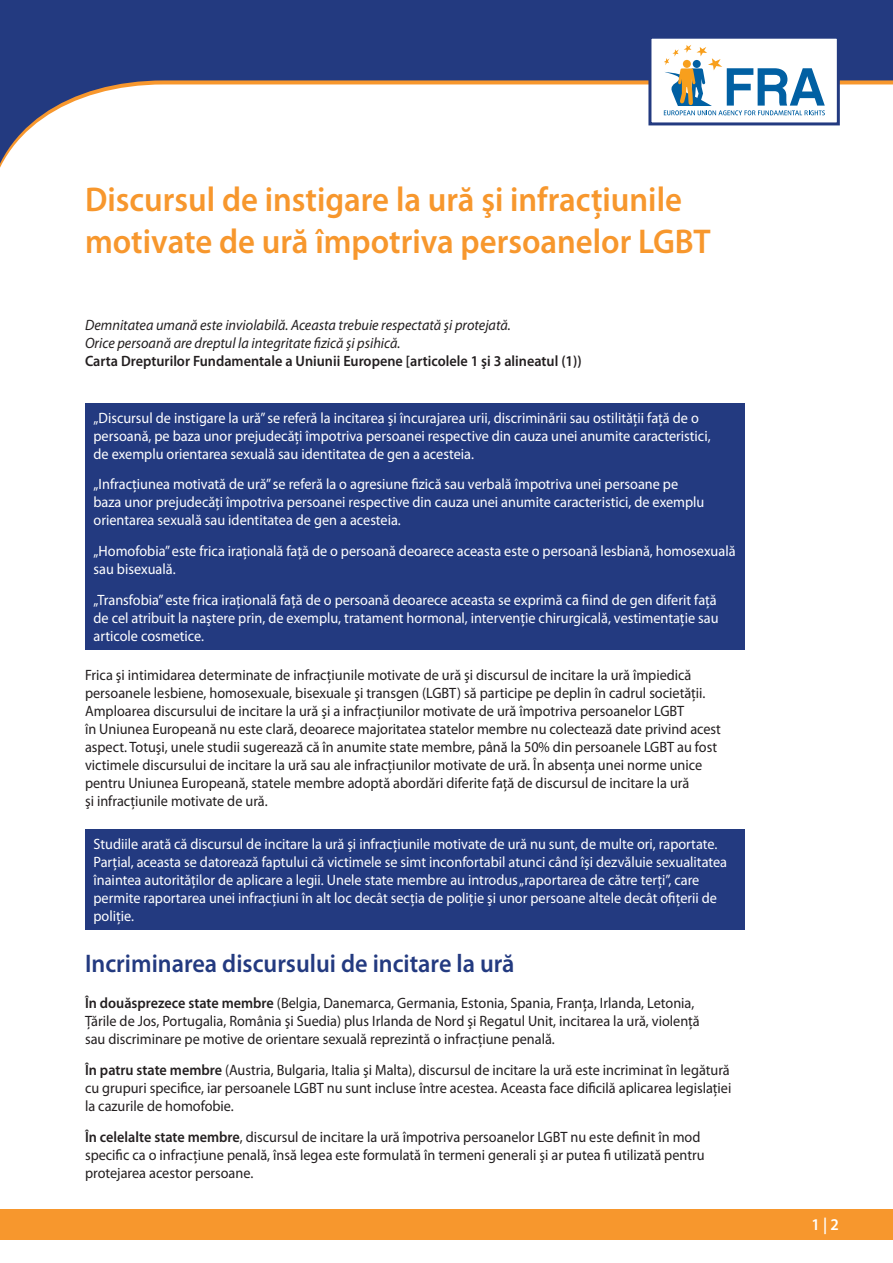
<style>
.page{position:relative;width:893px;height:1263px;background:#fff}
.page>*{position:absolute;margin:0;border:0;box-sizing:border-box;transform-origin:0 0}
.t1{font:600 34.5px/41.4px "Myriad Pro";color:#f7972d;scale:.95 1}
.t2{font:600 25.5px "Myriad Pro";color:#233a80;scale:.95 1}
.t3{font:600 16.5px "Myriad Pro";color:#fff;scale:.95 1}
.t4{font:15px/18px "Myriad Pro";color:#231f20;scale:.95 1}
.t5{font:15px/18px "Myriad Pro";color:#fff;scale:.95 1}
.t6{font:italic 15px/18px "Myriad Pro";color:#231f20;scale:.95 1}
.t7{font:600 15px "Myriad Pro";color:#231f20;scale:.95 1}
.s1{font-weight:600}
</style>
<div class="page">
<svg style="left:0;top:0;width:893px;height:168px;fill:#233a80"></svg>
<div style="left:85px;top:403px;width:659px;height:246px;background:#233a80"></div>
<div style="left:85px;top:829px;width:659px;height:101px;background:#233a80"></div>
<div style="left:0;top:1209px;width:893px;height:30px;background:#f7972d"></div>
<div style="left:648px;top:36px;width:192px;height:89px;background:#fff;border:3px solid #233a80"></div>
<svg style="left:663px;top:45px;width:162px;height:71px"></svg>
<h1 class="t1" style="left:85px;top:180px;width:660px">Discursul de instigare la ură şi infracţiunile motivate de ură împotriva persoanelor LGBT</h1>
<p class="t6" style="left:85px;top:316px;width:450px">Demnitatea umană este inviolabilă. Aceasta trebuie respectată şi protejată.<br>Orice persoană are dreptul la integritate fizică şi psihică.</p>
<p class="t7" style="left:85px;top:353px;width:524px">Carta Drepturilor Fundamentale a Uniunii Europene [articolele 1 şi 3 alineatul (1))</p>
<p class="t5" style="left:94px;top:409px;width:651px">„Discursul de instigare la ură” se referă la incitarea şi încurajarea urii, discriminării sau ostilităţii faţă de o persoană, pe baza unor prejudecăţi împotriva persoanei respective din cauza unei anumite caracteristici, de exemplu orientarea sexuală sau identitatea de gen a acesteia.</p>
<p class="t5" style="left:94px;top:476px;width:645px">„Infracţiunea motivată de ură” se referă la o agresiune fizică sau verbală împotriva unei persoane pe baza unor prejudecăţi împotriva persoanei respective din cauza unei anumite caracteristici, de exemplu orientarea sexuală sau identitatea de gen a acesteia.</p>
<p class="t5" style="left:94px;top:542px;width:677px">„Homofobia” este frica iraţională faţă de o persoană deoarece aceasta este o persoană lesbiană, homosexuală sau bisexuală.</p>
<p class="t5" style="left:94px;top:591px;width:659px;text-align:justify">„Transfobia” este frica iraţională faţă de o persoană deoarece aceasta se exprimă ca fiind de gen diferit faţă de cel atribuit la naştere prin, de exemplu, tratament hormonal, intervenţie chirurgicală, vestimentaţie sau articole cosmetice.</p>
<p class="t4" style="left:85px;top:666px;width:671px">Frica şi intimidarea determinate de infracţiunile motivate de ură şi discursul de incitare la ură împiedică persoanele lesbiene, homosexuale, bisexuale şi transgen (LGBT) să participe pe deplin în cadrul societăţii.<br>Amploarea discursului de incitare la ură şi a infracţiunilor motivate de ură împotriva persoanelor LGBT<br>în Uniunea Europeană nu este clară, deoarece majoritatea statelor membre nu colectează date privind acest aspect. Totuşi, unele studii sugerează că în anumite state membre, până la 50% din persoanele LGBT au fost victimele discursului de incitare la ură sau ale infracţiunilor motivate de ură. În absenţa unei norme unice pentru Uniunea Europeană, statele membre adoptă abordări diferite faţă de discursul de incitare la ură<br>şi infracţiunile motivate de ură.</p>
<p class="t5" style="left:94px;top:835px;width:668px">Studiile arată că discursul de incitare la ură şi infracţiunile motivate de ură nu sunt, de multe ori, raportate.<br>Parţial, aceasta se datorează faptului că victimele se simt inconfortabil atunci când îşi dezvăluie sexualitatea înaintea autorităţilor de aplicare a legii. Unele state membre au introdus „raportarea de către terţi”, care permite raportarea unei infracţiuni în alt loc decât secţia de poliţie şi unor persoane altele decât ofiţerii de poliţie.</p>
<h2 class="t2" style="left:85px;top:950px;width:454px">Incriminarea discursului de incitare la ură</h2>
<p class="t4" style="left:85px;top:995px;width:649px"><span class="s1">În douăsprezece state membre</span> (Belgia, Danemarca, Germania, Estonia, Spania, Franţa, Irlanda, Letonia,<br>Ţările de Jos, Portugalia, România şi Suedia) plus Irlanda de Nord şi Regatul Unit, incitarea la ură, violenţă sau discriminare pe motive de orientare sexuală reprezintă o infracţiune penală.</p>
<p class="t4" style="left:85px;top:1061px;width:682px;text-align:justify"><span class="s1">În patru state membre</span> (Austria, Bulgaria, Italia şi Malta), discursul de incitare la ură este incriminat în legătură cu grupuri specifice, iar persoanele LGBT nu sunt incluse între acestea. Aceasta face dificilă aplicarea legislaţiei la cazurile de homofobie.</p>
<p class="t4" style="left:85px;top:1128px;width:654px"><span class="s1">În celelalte state membre</span>, discursul de incitare la ură împotriva persoanelor LGBT nu este definit în mod specific ca o infracţiune penală, însă legea este formulată în termeni generali şi ar putea fi utilizată pentru protejarea acestor persoane.</p>
<p class="t3" style="left:811px;top:1215px;width:30px">1 | 2</p>
</div>
